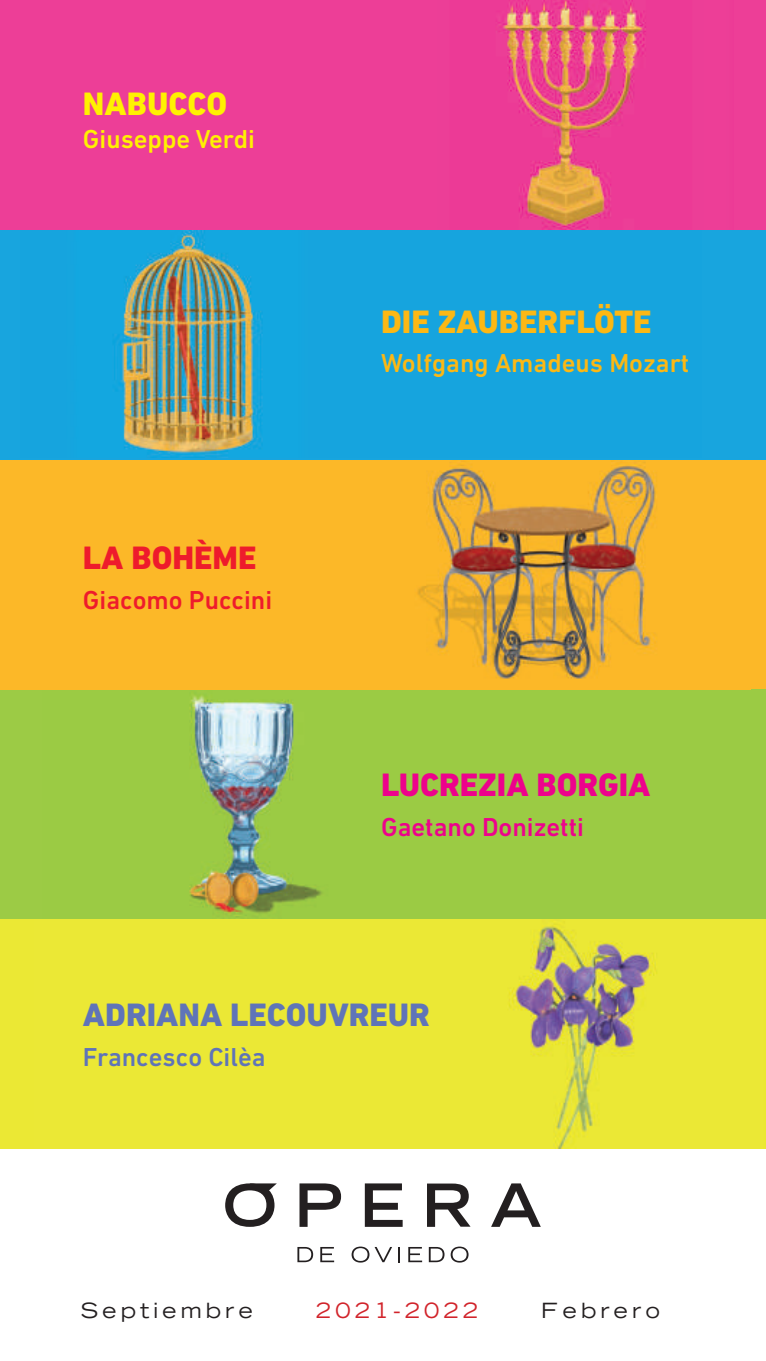
<style>
.page{position:relative;width:766px;height:1361px;background:#fff}
.page>*{position:absolute;margin:0;border:0;box-sizing:border-box;transform-origin:0 0}
.t1{font:800 33px "DIN Next LT Pro";color:#5f74b8}
.t2{font:800 33px "DIN Next LT Pro";color:#fcb814}
.t3{font:800 33px "DIN Next LT Pro";color:#ed028c}
.t4{font:800 33px "DIN Next LT Pro";color:#ee1b2c}
.t5{font:800 33px "DIN Next LT Pro";color:#fff101}
.t6{font:500 26.4px "DIN Next LT Pro";color:#fcb814}
.t7{font:500 26.4px "DIN Next LT Pro";color:#ed028c}
.t8{font:500 26.4px "DIN Next LT Pro";color:#ee1b2c}
.t9{font:500 26.4px "DIN Next LT Pro";color:#5f74b8}
.t10{font:500 26.4px "DIN Next LT Pro";color:#fff101}
.t11{font:expanded 21px "Trade Gothic LH";letter-spacing:.2em;color:#231f20}
.t12{font:expanded 21px "Trade Gothic LH";letter-spacing:.2em;color:#d1232a}
</style>
<div class="page">
<div style="left:0;top:918px;width:765px;height:230px;background:#ebe834"></div>
<img style="left:34px;top:918px;width:731px;height:230px">
<div style="left:0;top:689px;width:765px;height:229px;background:#9ccb45"></div>
<img style="left:43px;top:689px;width:708px;height:227px">
<img style="left:0;top:459px;width:750px;height:230px">
<div style="left:0;top:230px;width:765px;height:229px;background:#18a5de"></div>
<img style="left:112px;top:231px;width:151px;height:226px">
<svg style="left:299px;top:1183px;width:42px;height:44px"></svg>
<svg style="left:365px;top:1183px;width:37px;height:44px"></svg>
<svg style="left:427px;top:1183px;width:43px;height:44px"></svg>
<svg style="left:491px;top:1183px;width:49px;height:44px"></svg>
<svg style="left:225px;top:1183px;width:52px;height:44px"></svg>
<svg style="left:297px;top:1247px;width:16px;height:15px"></svg>
<svg style="left:320px;top:1247px;width:14px;height:15px"></svg>
<svg style="left:351px;top:1246px;width:41px;height:16px"></svg>
<svg style="left:398px;top:1247px;width:2px;height:15px"></svg>
<svg style="left:408px;top:1247px;width:14px;height:15px"></svg>
<svg style="left:428px;top:1247px;width:16px;height:15px"></svg>
<svg style="left:450px;top:1246px;width:18px;height:16px"></svg>
<div style="left:0;top:0;width:765px;height:230px;background:#ed3e97"></div>
<img style="left:496px;top:0;width:150px;height:230px">
<p class="t5" style="left:83px;top:84px;width:146px">NABUCCO</p>
<p class="t10" style="left:83px;top:124px;width:173px">Giuseppe Verdi</p>
<p class="t4" style="left:83px;top:538px;width:175px">LA BOHÈME</p>
<p class="t8" style="left:83px;top:584px;width:191px">Giacomo Puccini</p>
<p class="t2" style="left:381px;top:302px;width:272px">DIE ZAUBERFLÖTE</p>
<p class="t6" style="left:381px;top:348px;width:310px">Wolfgang Amadeus Mozart</p>
<p class="t3" style="left:381px;top:765px;width:271px">LUCREZIA BORGIA</p>
<p class="t7" style="left:381px;top:812px;width:204px">Gaetano Donizetti</p>
<p class="t1" style="left:83px;top:995px;width:348px">ADRIANA LECOUVREUR</p>
<p class="t9" style="left:83px;top:1041px;width:184px">Francesco Cilèa</p>
<p class="t11" style="left:81px;top:1297px;width:173px">Septiembre</p>
<p class="t12" style="left:316px;top:1297px;width:163px">2021-2022</p>
<p class="t11" style="left:541px;top:1297px;width:120px">Febrero</p>
</div>
